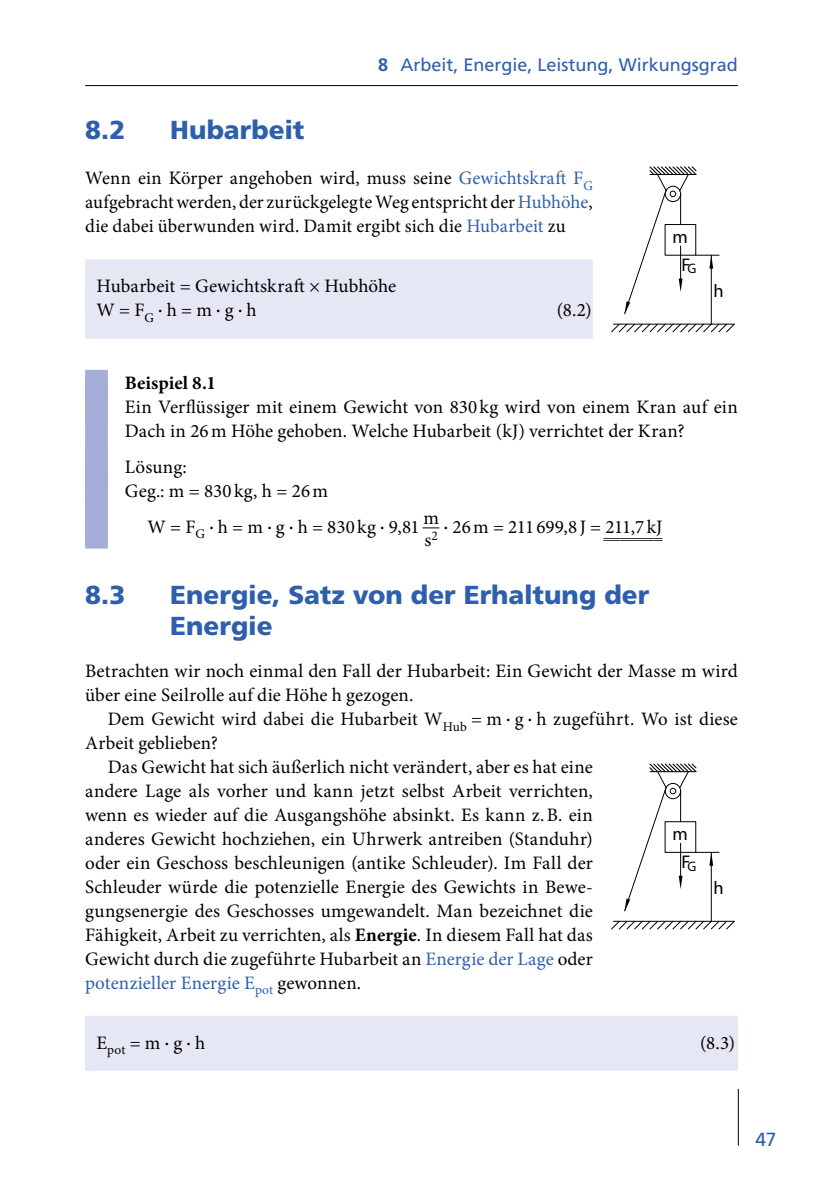
<style>
.page{position:relative;width:840px;height:1191px;background:#fff}
.page>*{position:absolute;margin:0;border:0;box-sizing:border-box;transform-origin:0 0}
.t1{font:26px/31.2px "Frutiger LT Std Black OV BYIVRM";color:#2e5fac}
.t2{font:19px/24px "Minion Pro Regular OV BYIVRI";letter-spacing:.005em;color:#000}
.t3{font:19px "Minion Pro Regular OV BYIVRI";color:#2e5fac}
.t4{font:19px "Minion Pro Bold OV BYIVRJ";color:#000}
.t5{font:19px "Frutiger LT Std Roman OV BYIVRG";color:#2e5fac}
.t6{font:18.4px "Myriad Pro";color:#000}
.t7{font:18px "Frutiger LT Std Roman OV BYIVRG";color:#2e5fac}
.t8{font:15.2px "Minion Pro Regular OV BYIVRI";color:#000;scale:1.11 1}
.s1{font-family:"Frutiger LT Std Bold OV BYIVRL"}
.s2{color:#2e5fac}
.s3{font-family:"Minion Pro Bold OV BYIVRJ"}
.s4{color:#000}
</style>
<div class="page">
<hr style="left:85px;top:85px;width:652px;height:1px;background:#000">
<hr style="left:737px;top:1089px;width:1px;height:56px;background:#000">
<div style="left:85px;top:259px;width:507px;height:50px;background:#e5e7f4"></div>
<div style="left:85px;top:288px;width:507px;height:50px;background:#e5e7f4"></div>
<div style="left:85px;top:370px;width:23px;height:30px;background:#a3add7"></div>
<div style="left:85px;top:384px;width:23px;height:38px;background:#a3add7"></div>
<div style="left:85px;top:410px;width:23px;height:38px;background:#a3add7"></div>
<div style="left:85px;top:446px;width:23px;height:42px;background:#a3add7"></div>
<div style="left:85px;top:470px;width:23px;height:38px;background:#a3add7"></div>
<div style="left:85px;top:498px;width:23px;height:44px;background:#a3add7"></div>
<div style="left:85px;top:514px;width:23px;height:34px;background:#a3add7"></div>
<div style="left:85px;top:1015px;width:652px;height:50px;background:#e5e7f4"></div>
<div style="left:85px;top:1020px;width:652px;height:50px;background:#e5e7f4"></div>
<svg style="left:611px;top:323px;width:123px;height:9px"></svg>
<hr style="left:710px;top:255px;width:1px;height:69px;background:#000">
<svg style="left:624px;top:166px;width:94px;height:149px"></svg>
<svg style="left:611px;top:920px;width:123px;height:9px"></svg>
<hr style="left:710px;top:852px;width:1px;height:69px;background:#000">
<svg style="left:624px;top:763px;width:94px;height:149px"></svg>
<p class="t7" style="left:378px;top:54px;width:361px"><span class="s1">8</span> Arbeit, Energie, Leistung, Wirkungsgrad</p>
<h1 class="t1" style="left:85px;top:114px;width:42px">8.2</h1>
<h1 class="t1" style="left:170px;top:114px;width:136px">Hubarbeit</h1>
<p class="t2" style="left:85px;top:166px;width:509px;text-align:justify">Wenn ein Körper angehoben wird, muss seine <span class="s2">Gewichtskraft F</span><sub>G </sub>aufgebrachtwerden, der zurückgelegteWeg entspricht der<span class="s2">Hubhöhe</span>, die dabei überwunden wird. Damit ergibt sich die <span class="s2">Hubarbeit</span> zu</p>
<p class="t2" style="left:96px;top:274px;width:301px">Hubarbeit = Gewichtskraft × Hubhöhe<br>W=F<sub>G</sub>·h=m·g·h</p>
<p class="t2" style="left:556px;top:298px;width:36px">(8.2)</p>
<p class="t6" style="left:672px;top:226px;width:17px">m</p>
<p class="t6" style="left:681px;top:253px;width:16px">F<sub>G</sub></p>
<p class="t6" style="left:713px;top:279px;width:12px">h</p>
<p class="t4" style="left:125px;top:371px;width:93px">Beispiel 8.1</p>
<p class="t2" style="left:125px;top:394px;width:614px">Ein Verflüssiger mit einem Gewicht von 830kg wird von einem Kran auf ein<br>Dach in 26m Höhe gehoben. Welche Hubarbeit (kJ) verrichtet der Kran?</p>
<p class="t2" style="left:125px;top:454px;width:205px">Lösung:<br>Geg.: m = 830kg, h = 26m</p>
<p class="t2" style="left:147px;top:514px;width:293px">W=F<sub>G</sub>·h=m·g·h=830kg·9,81_m</p>
<p class="t2" style="left:424px;top:514px;width:239px">s<sub>2</sub> · 26m = 211 699,8 J = 211,7 kJ</p>
<p class="t8" style="left:603px;top:523px;width:55px">_______</p>
<p class="t8" style="left:603px;top:525px;width:55px">_______</p>
<h1 class="t1" style="left:85px;top:579px;width:42px">8.3</h1>
<h1 class="t1" style="left:170px;top:579px;width:480px">Energie, Satz von der Erhaltung der<br>Energie</h1>
<p class="t2" style="left:85px;top:658px;width:654px">Betrachten wir noch einmal den Fall der Hubarbeit: Ein Gewicht der Masse m wird über eine Seilrolle auf die Höhe h gezogen.</p>
<p class="t2" style="left:108px;top:706px;width:631px">Dem Gewicht wird dabei die Hubarbeit W<sub>Hub</sub> = m · g · h zugeführt. Wo ist diese</p>
<p class="t2" style="left:85px;top:730px;width:134px">Arbeit geblieben?</p>
<p class="t2" style="left:108px;top:754px;width:486px">Das Gewicht hat sich äußerlich nicht verändert, aber es hat eine</p>
<p class="t2" style="left:85px;top:778px;width:509px">andere Lage als vorher und kann jetzt selbst Arbeit verrichten,</p>
<p class="t2" style="left:85px;top:802px;width:509px">wenn es wieder auf die Ausgangshöhe absinkt. Es kann z.B. ein</p>
<p class="t2" style="left:85px;top:826px;width:509px">anderes Gewicht hochziehen, ein Uhrwerk antreiben (Standuhr)</p>
<p class="t2" style="left:85px;top:850px;width:509px">oder ein Geschoss beschleunigen (antike Schleuder). Im Fall der</p>
<p class="t2" style="left:85px;top:874px;width:509px">Schleuder würde die potenzielle Energie des Gewichts in Bewe-</p>
<p class="t2" style="left:85px;top:898px;width:509px">gungsenergie des Geschosses umgewandelt. Man bezeichnet die</p>
<p class="t2" style="left:85px;top:922px;width:509px">Fähigkeit, Arbeit zu verrichten, als <span class="s3">Energie</span>. In diesem Fall hat das</p>
<p class="t2" style="left:85px;top:946px;width:509px">Gewicht durch die zugeführte Hubarbeit an <span class="s2">Energie der Lage</span> oder</p>
<p class="t3" style="left:85px;top:971px;width:277px">potenzieller Energie E<sub>pot</sub> <span class="s4">gewonnen.</span></p>
<p class="t2" style="left:96px;top:1030px;width:110px">E<sub>pot</sub>=m·g·h</p>
<p class="t2" style="left:699px;top:1030px;width:36px">(8.3)</p>
<p class="t6" style="left:672px;top:823px;width:17px">m</p>
<p class="t6" style="left:681px;top:850px;width:16px">F<sub>G</sub></p>
<p class="t6" style="left:713px;top:876px;width:12px">h</p>
<p class="t5" style="left:755px;top:1128px;width:23px">47</p>
</div>
